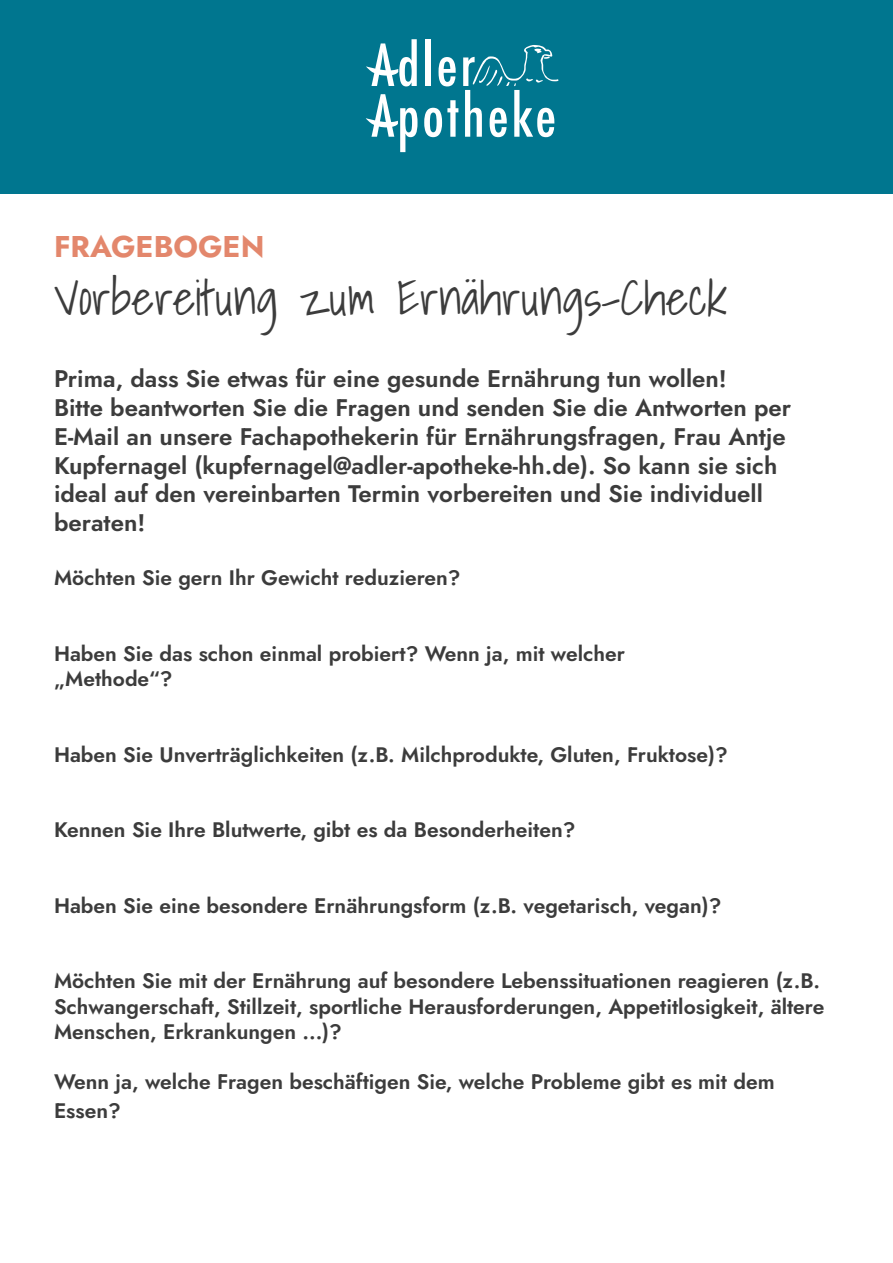
<style>
.page{position:relative;width:893px;height:1263px;background:#fff}
.page>*{position:absolute;margin:0;border:0;box-sizing:border-box;transform-origin:0 0}
.t1{font:300 48px "Shadows Into";color:#3c3c3c}
.t2{font:700 30px "Jost";color:#e3876c}
.t3{font:600 24px/28.8px "Jost";color:#3c3c3c}
.t4{font:600 21px/25.2px "Jost";color:#3c3c3c}
</style>
<div class="page">
<div style="left:0;top:0;width:893px;height:193px;background:#00768f"></div>
<div style="left:426px;top:39px;width:5px;height:47px;background:#fff"></div>
<svg style="left:366px;top:39px;width:51px;height:47px"></svg>
<svg style="left:366px;top:94px;width:51px;height:58px"></svg>
<svg style="left:424px;top:45px;width:134px;height:92px"></svg>
<p class="t2" style="left:54px;top:227px;width:212px">FRAGEBOGEN</p>
<p class="t1" style="left:54px;top:259px;width:675px">Vorbereitung zum Ernährungs-Check</p>
<p class="t3" style="left:54px;top:364px;width:674px">Prima, dass Sie etwas für eine gesunde Ernährung tun wollen!</p>
<p class="t3" style="left:54px;top:393px;width:739px">Bitte beantworten Sie die Fragen und senden Sie die Antworten per</p>
<p class="t3" style="left:54px;top:422px;width:733px">E-Mail an unsere Fachapothekerin für Ernährungsfragen, Frau Antje<br>Kupfernagel (kupfernagel@adler-apotheke-hh.de). So kann sie sich</p>
<p class="t3" style="left:54px;top:480px;width:710px">ideal auf den vereinbarten Termin vorbereiten und Sie individuell</p>
<p class="t3" style="left:54px;top:508px;width:93px">beraten!</p>
<p class="t4" style="left:54px;top:565px;width:408px">Möchten Sie gern Ihr Gewicht reduzieren?</p>
<p class="t4" style="left:54px;top:641px;width:572px">Haben Sie das schon einmal probiert? Wenn ja, mit welcher</p>
<p class="t4" style="left:54px;top:666px;width:120px">„Methode“?</p>
<p class="t4" style="left:54px;top:742px;width:675px">Haben Sie Unverträglichkeiten (z.B. Milchprodukte, Gluten, Fruktose)?</p>
<p class="t4" style="left:54px;top:817px;width:523px">Kennen Sie Ihre Blutwerte, gibt es da Besonderheiten?</p>
<p class="t4" style="left:54px;top:893px;width:669px">Haben Sie eine besondere Ernährungsform (z.B. vegetarisch, vegan)?</p>
<p class="t4" style="left:54px;top:969px;width:772px">Möchten Sie mit der Ernährung auf besondere Lebenssituationen reagieren (z.B.<br>Schwangerschaft, Stillzeit, sportliche Herausforderungen, Appetitlosigkeit, ältere<br>Menschen, Erkrankungen ...)?</p>
<p class="t4" style="left:54px;top:1069px;width:722px">Wenn ja, welche Fragen beschäftigen Sie, welche Probleme gibt es mit dem</p>
<p class="t4" style="left:54px;top:1098px;width:68px">Essen?</p>
</div>
